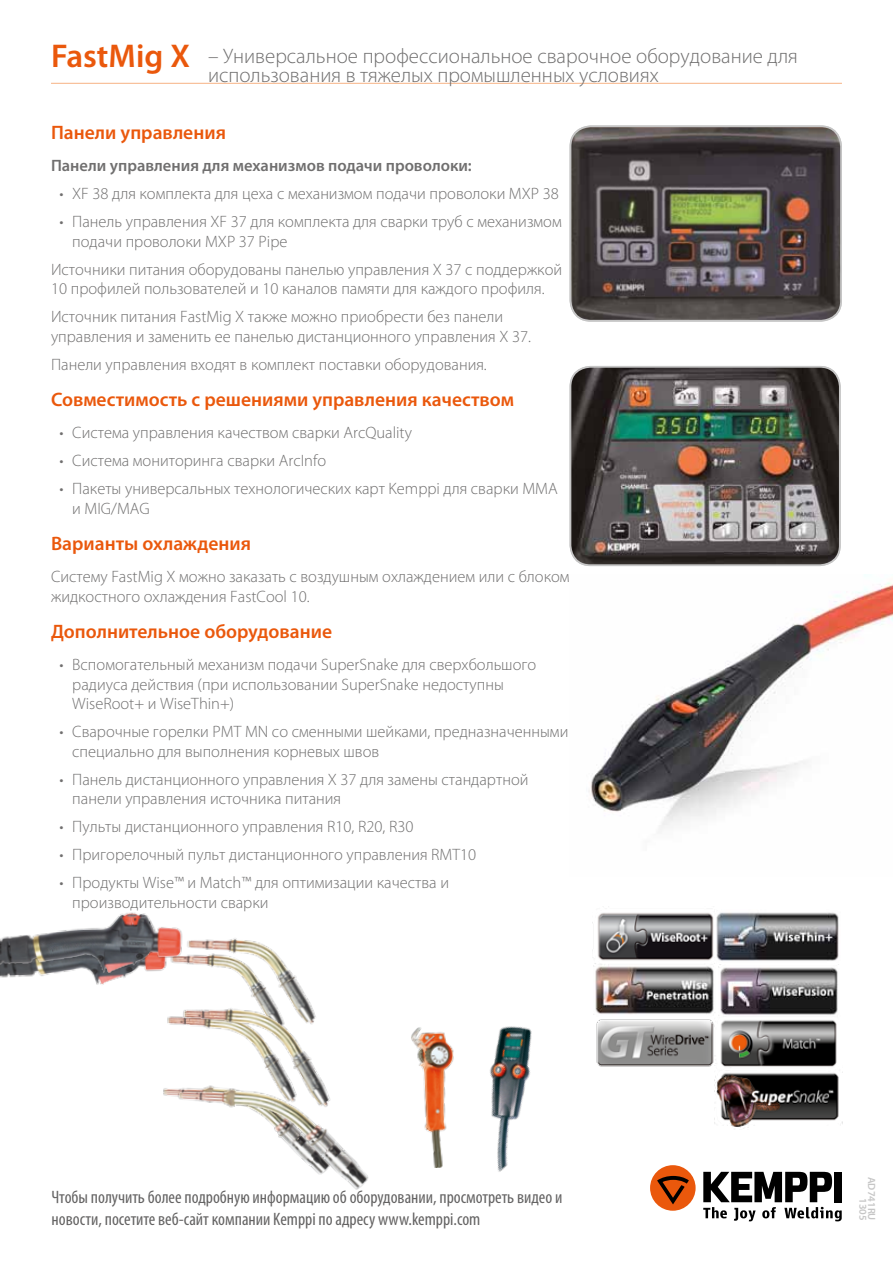
<style>
.page{position:relative;width:893px;height:1263px;background:#fff}
.page>*{position:absolute;margin:0;border:0;box-sizing:border-box;transform-origin:0 0}
.t1{font:600 33px "Myriad Pro";color:#ea580c}
.t2{font:300 21px/19.5px "Myriad Pro";color:#706f6f}
.t3{font:600 19.5px "Myriad Pro";color:#ea580c}
.t4{font:condensed 18px/21.6px "Myriad Pro";color:#646363}
.t5{font:300 16.5px/19.5px "Myriad Pro";color:#706f6f}
.t6{font:600 16.5px "Myriad Pro";color:#706f6f}
.t7{font:600 10.5px/8.6px "Myriad Pro";color:#c6c6c6;text-align:right}
</style>
<div class="page">
<div style="left:650px;top:1165px;width:46px;height:46px;background:#ea580c;border-radius:50%"></div>
<svg style="left:657px;top:1176px;width:32px;height:28px"></svg>
<svg style="left:703px;top:1172px;width:139px;height:49px"></svg>
<img style="left:589px;top:574px;width:304px;height:256px">
<img style="left:596px;top:1019px;width:118px;height:48px">
<img style="left:714px;top:1075px;width:125px;height:54px">
<img style="left:714px;top:1020px;width:123px;height:55px">
<img style="left:592px;top:913px;width:123px;height:51px">
<img style="left:716px;top:912px;width:123px;height:49px">
<img style="left:593px;top:964px;width:122px;height:50px">
<img style="left:718px;top:966px;width:120px;height:50px">
<svg style="left:570px;top:126px;width:271px;height:195px"></svg>
<div style="left:570px;top:125px;width:272px;height:197px;border:2px solid #c6c6c6;border-radius:20px"></div>
<img style="left:570px;top:367px;width:270px;height:198px;border-radius:20px">
<div style="left:570px;top:366px;width:271px;height:200px;border:2px solid #c6c6c6;border-radius:20px"></div>
<img style="left:0;top:912px;width:176px;height:73px">
<img style="left:157px;top:928px;width:212px;height:262px">
<img style="left:411px;top:1027px;width:14px;height:101px">
<img style="left:425px;top:1007px;width:170px;height:165px">
<hr style="left:51px;top:83px;width:791px;height:1px;background:#f7b284">
<h1 class="t1" style="left:51px;top:35px;width:140px">FastMig X</h1>
<p class="t2" style="left:208px;top:46px;width:591px">– Универсальное профессиональное сварочное оборудование для использования в тяжелых промышленных условиях</p>
<p class="t3" style="left:51px;top:120px;width:176px">Панели управления</p>
<p class="t6" style="left:51px;top:155px;width:422px">Панели управления для механизмов подачи проволоки:</p>
<p class="t5" style="left:60px;top:184px;width:501px">• XF 38 для комплекта для цеха с механизмом подачи проволоки MXP 38</p>
<p class="t5" style="left:72px;top:212px;width:491px;text-indent:-13px">• Панель управления XF 37 для комплекта для сварки труб с механизмом подачи проволоки MXP 37 Pipe</p>
<p class="t5" style="left:51px;top:259px;width:513px">Источники питания оборудованы панелью управления X 37 с поддержкой<br>10 профилей пользователей и 10 каналов памяти для каждого профиля.</p>
<p class="t5" style="left:51px;top:307px;width:482px">Источник питания FastMig X также можно приобрести без панели управления и заменить ее панелью дистанционного управления X 37.</p>
<p class="t5" style="left:51px;top:354px;width:437px">Панели управления входят в комплект поставки оборудования.</p>
<p class="t3" style="left:51px;top:387px;width:465px">Совместимость с решениями управления качеством</p>
<p class="t5" style="left:60px;top:423px;width:354px">• Система управления качеством сварки ArcQuality</p>
<p class="t5" style="left:60px;top:451px;width:268px">• Система мониторинга сварки ArcInfo</p>
<p class="t5" style="left:72px;top:479px;width:487px;text-indent:-13px">• Пакеты универсальных технологических карт Kemppi для сварки MMA и MIG/MAG</p>
<p class="t3" style="left:51px;top:531px;width:201px">Варианты охлаждения</p>
<p class="t5" style="left:51px;top:567px;width:520px">Систему FastMig X можно заказать с воздушным охлаждением или с блоком жидкостного охлаждения FastCool 10.</p>
<p class="t3" style="left:51px;top:619px;width:283px">Дополнительное оборудование</p>
<p class="t5" style="left:72px;top:655px;width:465px;text-indent:-13px">• Вспомогательный механизм подачи SuperSnake для сверхбольшого радиуса действия (при использовании SuperSnake недоступны<br>WiseRoot+ и WiseThin+)</p>
<p class="t5" style="left:72px;top:722px;width:498px;text-indent:-13px">• Сварочные горелки PMT MN со сменными шейками, предназначенными специально для выполнения корневых швов</p>
<p class="t5" style="left:72px;top:769px;width:458px;text-indent:-13px">• Панель дистанционного управления X 37 для замены стандартной панели управления источника питания</p>
<p class="t5" style="left:60px;top:817px;width:355px">• Пульты дистанционного управления R10, R20, R30</p>
<p class="t5" style="left:60px;top:845px;width:418px">• Пригорелочный пульт дистанционного управления RMT10</p>
<p class="t5" style="left:72px;top:873px;width:378px;text-indent:-13px">• Продукты Wise™ и Match™ для оптимизации качества и производительности сварки</p>
<p class="t4" style="left:52px;top:1186px;width:512px">Чтобы получить более подробную информацию об оборудовании, просмотреть видео и новости, посетите веб-сайт компании Kemppi по адресу www.kemppi.com</p>
<p class="t7" style="left:876px;top:1177px;width:45px;rotate:90deg">AD741RU<br>1305</p>
</div>
